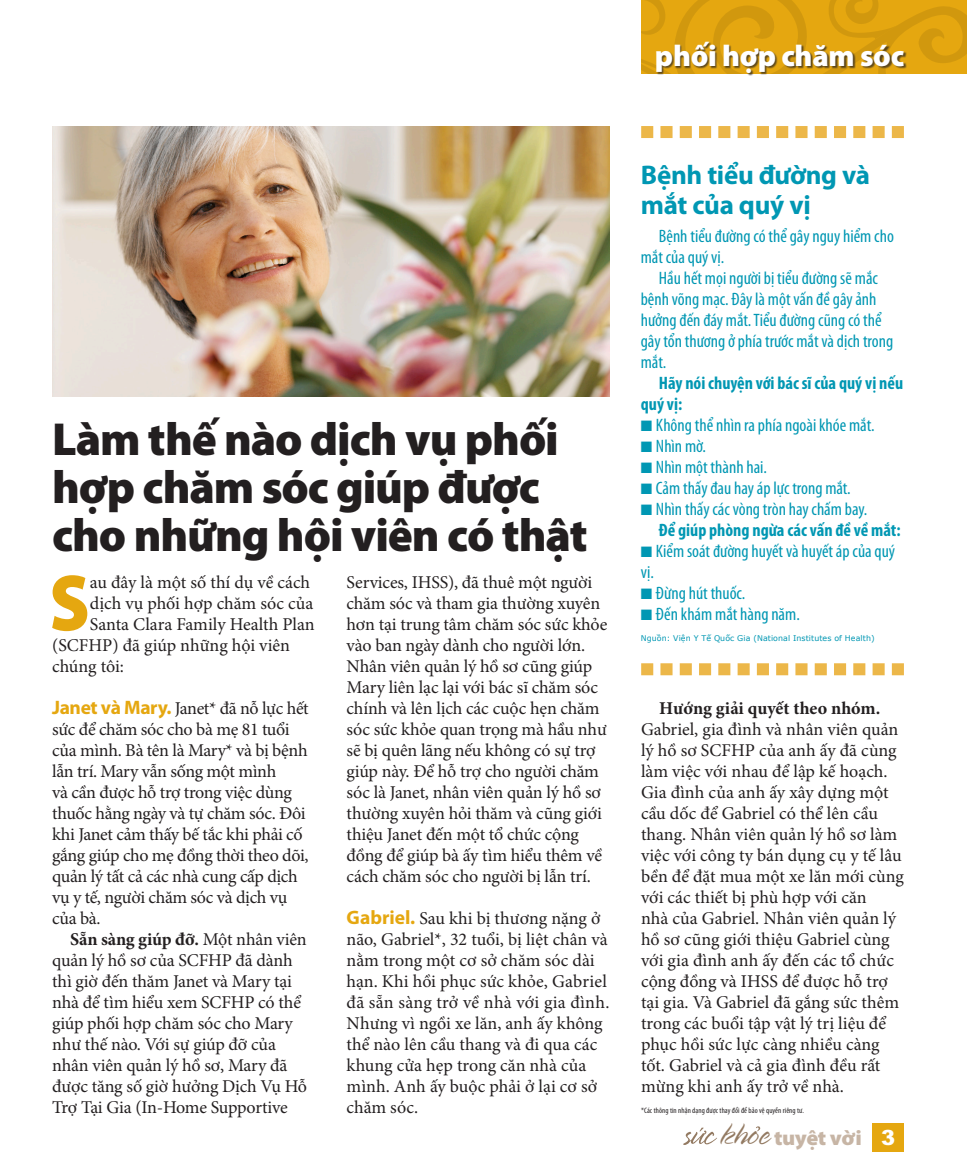
<style>
.page{position:relative;width:967px;height:1175px;background:#fff}
.page>*{position:absolute;margin:0;border:0;box-sizing:border-box;transform-origin:0 0}
._1_VT_body_1st{font:900 80.25px "Myriad Pro";color:#e5a710;scale:.9 1}
._1_VT_HEAD_FEATURE{font:900 46.5px/48px "Myriad Pro";letter-spacing:-.025em;color:#231f20}
._5_VT_topic_banner{font:900 30px "Myriad Pro";letter-spacing:-.01em;color:#fff}
._2_VT_HEAD_sb_BLK_CL{font:700 27px/30px "Myriad Pro";letter-spacing:-.01em;color:#0097b3}
.t1{font:900 21px "Myriad Pro";letter-spacing:-.02em;color:#c7b5a5;scale:1.05 1}
._1_VT_BODY{font:18px/21px "Minion Pro";letter-spacing:-.01em;color:#231f20}
._1_VT_body_breaker{font:18px/21px "Minion Pro";letter-spacing:-.015em;color:#231f20}
._2_VT_BODY_sb-COLOR{font:condensed 18px/21px "Myriad Pro";color:#0097b3}
._1_VT_body_1st-2{font:18px "Minion Pro";color:#231f20}
._2_VT_BODY_sb-COLOR-2{font:700 condensed 18px/21px "Myriad Pro";color:#0097b3}
._4_VT_source_BLK_1-l{font:condensed 7.8px "Myriad Pro";letter-spacing:.01em;color:#231f20}
._4_VT_source_CLR_SB{font:7.8px "Verdana";letter-spacing:.01em;color:#0097b3}
.s1{font-family:"Myriad Pro";font-weight:700;font-size:19.5px;color:#e5a710}
.s2{font-weight:700}
.s3{font-size:15px}
.s4{font-family:"Spring LP Light";font-weight:400;font-size:35.1px;color:#937a62}
.s5{font-family:"Arial MT Std";color:#fff}
</style>
<div class="page">
<svg style="left:641px;top:0;width:325px;height:73px;background:#dea20f"></svg>
<div style="left:872px;top:1123px;width:31px;height:28px;background:#e5a710"></div>
<div style="left:656px;top:42px;width:250px;height:33px;background:#231f20;opacity:.7"></div>
<img style="left:53px;top:126px;width:556px;height:270px">
<svg style="left:641px;top:663px;width:262px;height:12px"></svg>
<svg style="left:641px;top:126px;width:262px;height:12px"></svg>
<svg style="left:683px;top:1127px;width:33px;height:17px"></svg>
<svg style="left:756px;top:1126px;width:4px;height:5px"></svg>
<p class="_5_VT_topic_banner" style="left:654px;top:36px;width:251px">phối hợp chăm sóc</p>
<p class="_1_VT_HEAD_FEATURE" style="left:52px;top:413px;width:536px">Làm thế nào dịch vụ phối hợp chăm sóc giúp được cho những hội viên có thật</p>
<p class="_1_VT_body_1st" style="left:49px;top:549px;width:47px">S</p>
<p class="_1_VT_body_1st-2" style="left:90px;top:570px;width:222px">au đây là một số thí dụ về cách</p>
<p class="_1_VT_body_1st-2" style="left:90px;top:591px;width:225px">dịch vụ phối hợp chăm sóc của</p>
<p class="_1_VT_body_1st-2" style="left:90px;top:612px;width:226px">Santa Clara Family Health Plan</p>
<p class="_1_VT_body_1st-2" style="left:52px;top:633px;width:239px">(SCFHP) đã giúp những hội viên</p>
<p class="_1_VT_body_1st-2" style="left:52px;top:654px;width:73px">chúng tôi:</p>
<p class="_1_VT_body_breaker" style="left:52px;top:698px;width:258px"><span class="s1">Janet và Mary.</span> Janet* đã nỗ lực hết sức để chăm sóc cho bà mẹ 81 tuổi của mình. Bà tên là Mary* và bị bệnh lẫn trí. Mary vẫn sống một mình<br>và cần được hỗ trợ trong việc dùng thuố c hằng ngày và tự chăm sóc. Đôi khi Janet cảm thấy bế tắc khi phải cố gắng giúp cho mẹ đồng thời theo dõi, quản lý tất cả các nhà cung cấp dịch vụ y tế, người chăm sóc và dịch vụ của bà.</p>
<p class="_1_VT_BODY" style="left:52px;top:929px;width:256px;text-indent:18px"><span class="s2">Sẵn sàng giúp đỡ.</span> Một nhân viên quản lý hồ sơ của SCFHP đã dành thì giờ đến thăm Janet và Mary tại nhà để tìm hiểu xem SCFHP có thể giúp phối hợp chăm sóc cho Mary như thế nào. Với sự giúp đỡ của nhân viên quản lý hồ sơ, Mary đã được tăng số giờ hưởng Dịch Vụ Hỗ<br>Trợ Tại Gia (In-Home Supportive</p>
<p class="_1_VT_BODY" style="left:346px;top:572px;width:262px">Services, IHSS), đã thuê một người chăm sóc và tham gia thường xuyên hơn tại trung tâm chăm sóc sức khỏe vào ban ngày dành cho người lớn.<br>Nhân viên quản lý hồ sơ cũng giúp<br>Mary liên lạc lại với bác sĩ chăm sóc chính và lên lịch các cuộc hẹn chăm sóc sức khỏe quan trọng mà hầu như sẽ bị quên lãng nếu không có sự trợ giúp này. Để hỗ trợ cho người chăm sóc là Janet, nhân viên quản lý hồ sơ thường xuyên hỏi thăm và cũng giới thiệu Janet đến một tổ chức cộng đồng để giúp bà ấy tìm hiểu thêm về cách chăm sóc cho người bị lẫn trí.</p>
<p class="_1_VT_body_breaker" style="left:346px;top:908px;width:264px"><span class="s1">Gabriel.</span> Sau khi bị thương nặng ở não, Gabriel*, 32 tuổi, bị liệt chân và nằm trong một cơ sở chăm sóc dài hạn. Khi hồi phục sức khỏe, Gabriel đã sẵn sàng trở về nhà với gia đình.<br>Nhưng vì ngồi xe lăn, anh ấy không thể nào lên cầu thang và đi qua các khung cửa hẹp trong căn nhà của mình. Anh ấy buộc phải ở lại cơ sở chăm sóc.</p>
<p class="_2_VT_HEAD_sb_BLK_CL" style="left:640px;top:159px;width:228px">Bệnh tiểu đường và mắt của quý vị</p>
<p class="_2_VT_BODY_sb-COLOR" style="left:640px;top:225px;width:254px;text-indent:18px">Bệnh tiểu đường có thể gây nguy hiểm cho mắt của quý vị.</p>
<p class="_2_VT_BODY_sb-COLOR" style="left:640px;top:267px;width:254px;text-indent:18px">Hầu hết mọi người bị tiểu đường sẽ mắc bệnh võng mạc. Đây là một vấn đề gây ảnh hưởng đến đáy mắt. Tiểu đường cũng có thể gây tổn thương ở phía trước mắt và dịch trong mắt.</p>
<p class="_2_VT_BODY_sb-COLOR-2" style="left:640px;top:372px;width:264px;text-indent:18px">Hãy nói chuyện với bác sĩ của quý vị nếu quý vị:</p>
<p class="_2_VT_BODY_sb-COLOR" style="left:640px;top:414px;width:235px">■<span class="s3">■</span> Không thể nhìn ra phía ngoài khóe mắt.</p>
<p class="_2_VT_BODY_sb-COLOR" style="left:640px;top:435px;width:67px">■<span class="s3">■</span> Nhìn mờ.</p>
<p class="_2_VT_BODY_sb-COLOR" style="left:640px;top:456px;width:128px">■<span class="s3">■</span> Nhìn một thành hai.</p>
<p class="_2_VT_BODY_sb-COLOR" style="left:640px;top:477px;width:211px">■<span class="s3">■</span> Cảm thấy đau hay áp lực trong mắt.</p>
<p class="_2_VT_BODY_sb-COLOR" style="left:640px;top:498px;width:228px">■<span class="s3">■</span> Nhìn thấy các vòng tròn hay chấm bay.</p>
<p class="_2_VT_BODY_sb-COLOR-2" style="left:658px;top:519px;width:243px">Để giúp phòng ngừa các vấn đề về mắt:</p>
<p class="_2_VT_BODY_sb-COLOR" style="left:640px;top:540px;width:256px">■<span class="s3">■</span> Kiểm soát đường huyết và huyết áp của quý vị.</p>
<p class="_2_VT_BODY_sb-COLOR" style="left:640px;top:582px;width:106px">■<span class="s3">■</span> Đừng hút thuốc.</p>
<p class="_2_VT_BODY_sb-COLOR" style="left:640px;top:603px;width:160px">■<span class="s3">■</span> Đến khám mắt hàng năm.</p>
<p class="_4_VT_source_CLR_SB" style="left:640px;top:633px;width:235px">Nguồn: Viện Y Tế Quốc Gia (National Institutes of Health)</p>
<p class="_1_VT_BODY" style="left:640px;top:698px;width:264px;text-indent:18px"><span class="s2">Hướng giải quyết theo nhóm.<br></span>Gabriel, gia đình và nhân viên quản lý hồ sơ SCFHP của anh ấy đã cùng làm việc với nhau để lập kế hoạch.<br>Gia đình của anh ấy xây dựng một cầu dốc để Gabriel có thể lên cầu thang. Nhân viên quản lý hồ sơ làm việc với công ty bán dụng cụ y tế lâu bền để đặt mua một xe lăn mới cùng với các thiết bị phù hợp với căn<br>nhà của Gabriel. Nhân viên quản lý hồ sơ cũng giới thiệu Gabriel cùng với gia đình anh ấy đến các tổ chức cộng đồng và IHSS để được hỗ trợ tại gia. Và Gabriel đã gắng sức thêm trong các buổi tập vật lý trị liệu để phục hồi sức lực càng nhiều càng tốt. Gabriel và cả gia đình đều rất mừng khi anh ấy trở về nhà.</p>
<p class="_4_VT_source_BLK_1-l" style="left:640px;top:1106px;width:164px">*Các thông tin nhận dạng được thay đổi để bảo vệ quyền riêng tư.</p>
<p class="t1" style="left:720px;top:1123px;width:168px"><span class="s4">khoe</span> tuyệt vời <span class="s5">3</span></p>
</div>
